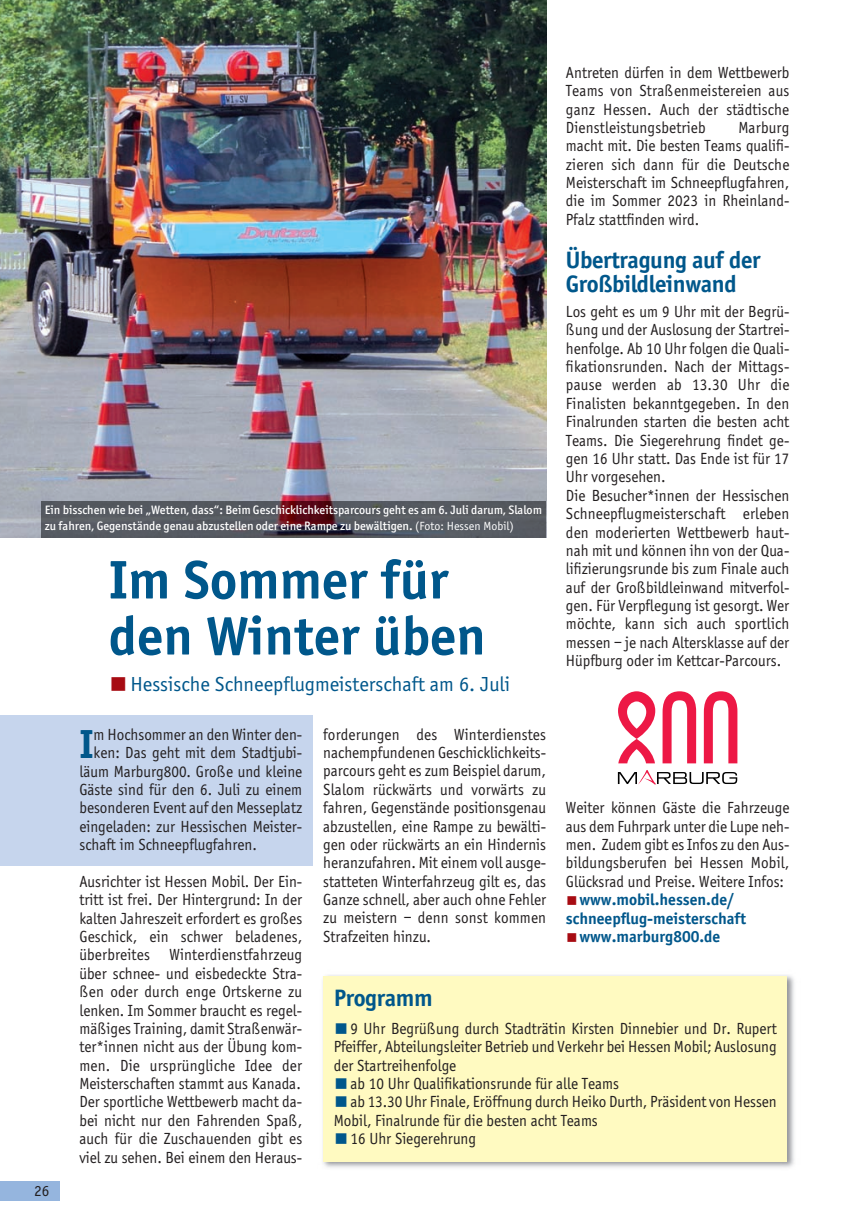
<style>
.page{position:relative;width:844px;height:1216px;background:#fff}
.page>*{position:absolute;margin:0;border:0;box-sizing:border-box;transform-origin:0 0}
.t1{font:700 56px "Officina Sans";color:#00578b}
.t2{font:700 41.82px "Officina Sans";color:#00578b}
.t3{font:700 24.5px "Officina Sans";letter-spacing:-.015em;color:#00578b}
.t4{font:21px "Officina Sans";color:#00578b}
.t5{font:16.62px/18.4px "Officina Sans";color:#231f20;text-align:justify;scale:.94 1}
.t6{font:700 16.62px "Officina Sans";color:#00578b}
.t7{font:15.75px "Officina Sans";color:#231f20}
.t8{font:500 12.25px "Officina San ITC";color:#fff}
.s1{font-family:"Officina Sans";font-weight:400}
.s2{font-family:"Ping Fang HK";font-weight:600;font-size:19.25px;color:#a70b12}
.s3{font-family:"Ping Fang HK";font-weight:600;font-size:12.25px;color:#a70b12}
.s4{font-family:"Ping Fang HK";font-weight:600;font-size:14.88px;color:#00578b}
</style>
<div class="page">
<div style="left:0;top:715px;width:312px;height:150px;background:#c6d5ed"></div>
<div style="left:0;top:1181px;width:60px;height:19px;background:#95b5de"></div>
<img style="left:0;top:0;width:546px;height:537px">
<img style="left:323px;top:975px;width:471px;height:193px">
<div style="left:323px;top:976px;width:464px;height:185px;background:#fffac1"></div>
<img style="left:41px;top:501px;width:504px;height:36px">
<svg style="left:617px;top:770px;width:120px;height:14px"></svg>
<svg style="left:618px;top:691px;width:37px;height:72px"></svg>
<svg style="left:662px;top:691px;width:34px;height:72px"></svg>
<svg style="left:703px;top:691px;width:34px;height:72px"></svg>
<p class="t8" style="left:45px;top:505px;width:498px">Ein bisschen wie bei „Wetten, dass“: Beim Geschicklichkeitsparcours geht es am 6. Juli darum, Slalom</p>
<p class="t8" style="left:45px;top:521px;width:470px">zu fahren, Gegenstände genau abzustellen oder eine Rampe zu bewältigen. <span class="s1">(Foto: Hessen Mobil)</span></p>
<p class="t1" style="left:109px;top:558px;width:341px">Im Sommer für</p>
<p class="t1" style="left:109px;top:614px;width:378px">den Winter üben</p>
<p class="t4" style="left:109px;top:676px;width:402px"><span class="s2">■</span>Hessische Schneepflugmeisterschaft am 6. Juli</p>
<p class="t5" style="left:566px;top:64px;width:239px">Antreten dürfen in dem Wettbewerb Teams von Straßenmeistereien aus ganz Hessen. Auch der städtische Dienstleistungsbetrieb</p>
<p class="t5" style="left:566px;top:119px;width:239px;text-indent:172px">Marburg macht mit. Die besten Teams qualifi&shy;zieren sich dann für die Deutsche Meisterschaft im Schneepflugfahren, die im Sommer 2023 in Rheinland-Pfalz stattfinden wird.</p>
<p class="t3" style="left:566px;top:250px;width:196px">Übertragung auf der</p>
<p class="t3" style="left:566px;top:275px;width:172px">Großbildleinwand</p>
<p class="t5" style="left:566px;top:303px;width:239px">Los geht es um 9 Uhr mit der Begrü&shy;ßung und der Auslosung der Startrei&shy;henfolge. Ab 10 Uhr folgen die Quali&shy;fikationsrunden. Nach der Mittags&shy;pause werden ab 13.30 Uhr die Finalisten bekanntgegeben. In den Finalrunden starten die besten acht Teams. Die Siegerehrung findet ge&shy;gen 16 Uhr statt. Das Ende ist für 17<br>Uhr vorgesehen.</p>
<p class="t5" style="left:566px;top:487px;width:239px">Die Besucher*innen der Hessischen Schneepflugmeisterschaft erleben den moderierten Wettbewerb haut&shy;nah mit und können ihn von der Qua&shy;lifizierungsrunde bis zum Finale auch auf der Großbildleinwand mitverfol&shy;gen. Für Verpflegung ist gesorgt. Wer möchte, kann sich auch sportlich messen – je nach Altersklasse auf der Hüpfburg oder im Kettcar-Parcours.</p>
<p class="t7" style="left:34px;top:1184px;width:17px">26</p>
<p class="t2" style="left:79px;top:727px;width:16px">I</p>
<p class="t5" style="left:94px;top:726px;width:223px">m Hochsommer an den Winter den-</p>
<p class="t5" style="left:94px;top:744px;width:223px">ken: Das geht mit dem Stadtjubi-</p>
<p class="t5" style="left:79px;top:763px;width:238px">läum Marburg800. Große und kleine</p>
<p class="t5" style="left:79px;top:781px;width:238px">Gäste sind für den 6. Juli zu einem</p>
<p class="t5" style="left:79px;top:799px;width:238px">besonderen Event auf den Messeplatz</p>
<p class="t5" style="left:79px;top:818px;width:238px">eingeladen: zur Hessischen Meister-</p>
<p class="t5" style="left:79px;top:836px;width:190px">schaft im Schneepflugfahren.</p>
<p class="t5" style="left:79px;top:873px;width:238px">Ausrichter ist Hessen Mobil. Der Ein&shy;tritt ist frei. Der Hintergrund: In der kalten Jahreszeit erfordert es großes Geschick, ein schwer beladenes, überbreites Winterdienstfahrzeug über schnee- und eisbedeckte Stra&shy;ßen oder durch enge Ortskerne zu lenken. Im Sommer braucht es regel&shy;mäßiges Training, damit Straßenwär&shy;ter*innen nicht aus der Übung kom&shy;men. Die ursprüngliche Idee der Meisterschaften stammt aus Kanada.</p>
<p class="t5" style="left:79px;top:1093px;width:238px">Der sportliche Wettbewerb macht da&shy;bei nicht nur den Fahrenden Spaß, auch für die Zuschauenden gibt es viel zu sehen. Bei einem den Heraus-</p>
<p class="t5" style="left:323px;top:726px;width:238px">forderungen des Winterdienstes nachempfundenen Geschicklichkeits&shy;parcours geht es zum Beispiel darum, Slalom rückwärts und vorwärts zu fahren, Gegenstände positionsgenau abzustellen, eine Rampe zu bewälti&shy;gen oder rückwärts an ein Hindernis heranzufahren. Mit einem voll ausge&shy;statteten Winterfahrzeug gilt es, das Ganze schnell, aber auch ohne Fehler zu meistern – denn sonst kommen Strafzeiten hinzu.</p>
<p class="t5" style="left:566px;top:799px;width:239px">Weiter können Gäste die Fahrzeuge aus dem Fuhrpark unter die Lupe neh&shy;men. Zudem gibt es Infos zu den Aus&shy;bildungsberufen bei Hessen Mobil, Glücksrad und Preise. Weitere Infos:</p>
<p class="t6" style="left:566px;top:893px;width:170px"><span class="s3">■</span>www.mobil.hessen.de/</p>
<p class="t6" style="left:566px;top:911px;width:182px">schneepflug-meisterschaft</p>
<p class="t6" style="left:566px;top:929px;width:156px"><span class="s3">■</span>www.marburg800.de</p>
<p class="t3" style="left:334px;top:988px;width:100px">Programm</p>
<p class="t5" style="left:334px;top:1020px;width:472px"><span class="s4">■</span>9 Uhr Begrüßung durch Stadträtin Kirsten Dinnebier und Dr. Rupert Pfeiffer, Abteilungsleiter Betrieb und Verkehr bei Hessen Mobil; Auslosung der Startreihenfolge</p>
<p class="t5" style="left:334px;top:1075px;width:305px"><span class="s4">■</span>ab 10 Uhr Qualifikationsrunde für alle Teams</p>
<p class="t5" style="left:334px;top:1093px;width:472px"><span class="s4">■</span>ab 13.30 Uhr Finale, Eröffnung durch Heiko Durth, Präsident von Hessen<br>Mobil, Finalrunde für die besten acht Teams</p>
<p class="t5" style="left:334px;top:1130px;width:153px"><span class="s4">■</span>16 Uhr Siegerehrung</p>
</div>
